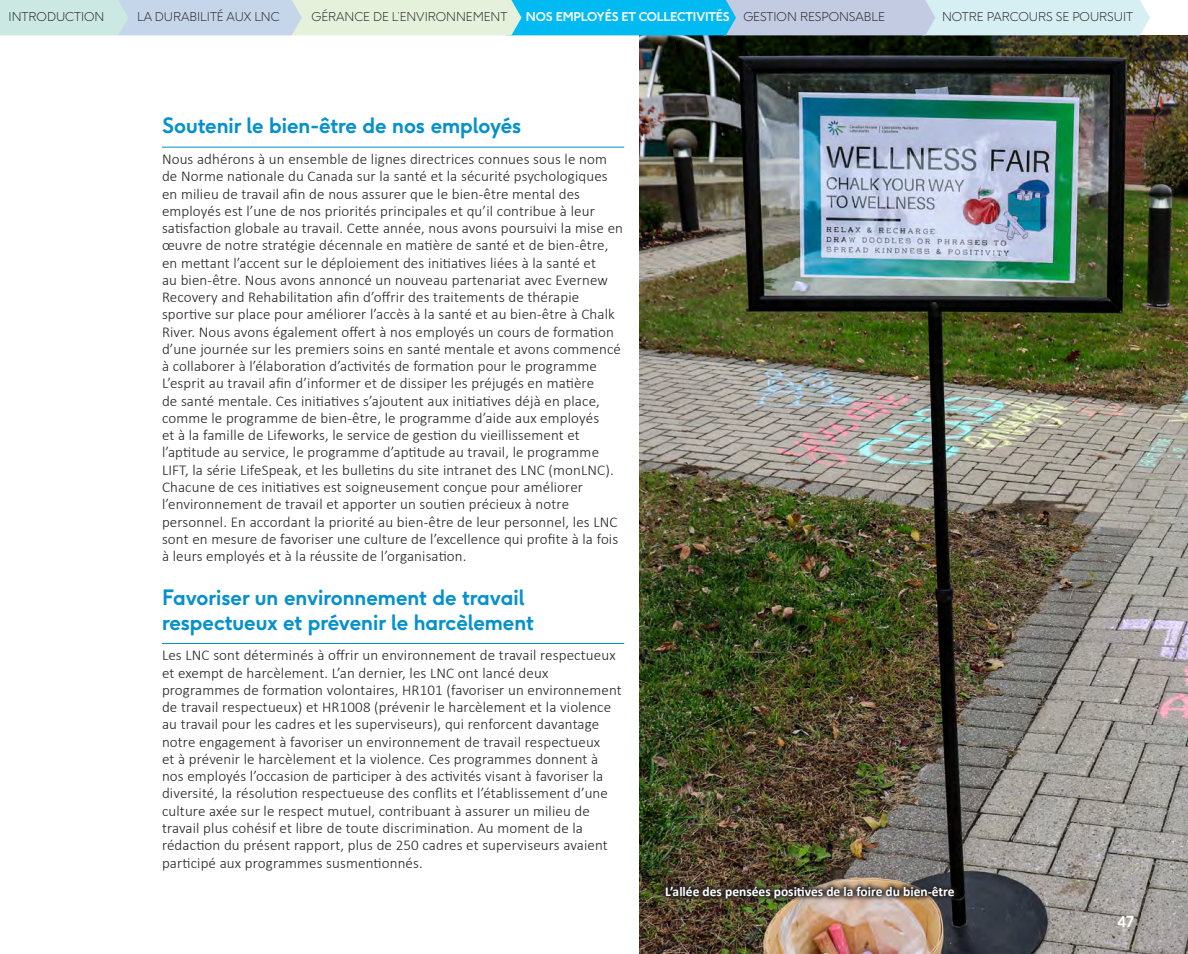
<style>
.page{position:relative;width:1188px;height:954px;background:#fff}
.page>*{position:absolute;margin:0;border:0;box-sizing:border-box;transform-origin:0 0}
.Heading_3{font:700 21px/24.2px "F37 Ginger Pro";color:#0591cc}
.t1{font:300 15px/17.2px "Calibri";letter-spacing:.01em;color:#231f20}
.t2{font:700 15px "F37 Ginger Pro";color:#fff}
.Footnotes{font:700 13.5px "Calibri";color:#fff}
.t3{font:300 12px "F37 Ginger Pro";color:#231f20}
.t4{font:700 12px "F37 Ginger Pro";letter-spacing:-.01em;color:#fff}
</style>
<div class="page">
<img style="left:639px;top:36px;width:549px;height:917px">
<hr style="left:162px;top:147px;width:462px;height:1px;background:#0591cc">
<hr style="left:162px;top:643px;width:462px;height:1px;background:#0591cc">
<img style="left:660px;top:880px;width:300px;height:23px">
<svg style="left:0;top:0;width:1150px;height:35px;background:#aadae8"></svg>
<p class="t3" style="left:9px;top:10px;width:97px">INTRODUCTION</p>
<p class="t3" style="left:137px;top:10px;width:144px">LA DURABILITÉ AUX LNC</p>
<p class="t3" style="left:311px;top:10px;width:197px">GÉRANCE DE L’ENVIRONNEMENT</p>
<p class="t4" style="left:526px;top:9px;width:205px">NOS EMPLOYÉS ET COLLECTIVITÉS</p>
<p class="t3" style="left:743px;top:10px;width:143px">GESTION RESPONSABLE</p>
<p class="t3" style="left:942px;top:10px;width:193px">NOTRE PARCOURS SE POURSUIT</p>
<p class="Heading_3" style="left:162px;top:113px;width:361px">Soutenir le bien-être de nos employés</p>
<p class="t1" style="left:162px;top:150px;width:463px">Nous adhérons à un ensemble de lignes directrices connues sous le nom de Norme nationale du Canada sur la santé et la sécurité psychologiques en milieu de travail afin de nous assurer que le bien-être mental des employés est l’une de nos priorités principales et qu’il contribue à leur satisfaction globale au travail. Cette année, nous avons poursuivi la mise en œuvre de notre stratégie décennale en matière de santé et de bien-être, en mettant l’accent sur le déploiement des initiatives liées à la santé et<br>au bien-être. Nous avons annoncé un nouveau partenariat avec Evernew Recovery and Rehabilitation afin d’offrir des traitements de thérapie sportive sur place pour améliorer l’accès à la santé et au bien-être à Chalk River. Nous avons également offert à nos employés un cours de formation d’une journée sur les premiers soins en santé mentale et avons commencé à collaborer à l’élaboration d’activités de formation pour le programme L’esprit au travail afin d’informer et de dissiper les préjugés en matière<br>de santé mentale. Ces initiatives s’ajoutent aux initiatives déjà en place, comme le programme de bien-être, le programme d’aide aux employés<br>et à la famille de Lifeworks, le service de gestion du vieillissement et l’aptitude au service, le programme d’aptitude au travail, le programme LIFT, la série LifeSpeak, et les bulletins du site intranet des LNC (monLNC).<br>Chacune de ces initiatives est soigneusement conçue pour améliorer l’environnement de travail et apporter un soutien précieux à notre personnel. En accordant la priorité au bien-être de leur personnel, les LNC sont en mesure de favoriser une culture de l’excellence qui profite à la fois à leurs employés et à la réussite de l’organisation.</p>
<p class="Heading_3" style="left:162px;top:585px;width:373px">Favoriser un environnement de travail respectueux et prévenir le harcèlement</p>
<p class="t1" style="left:162px;top:646px;width:461px">Les LNC sont déterminés à offrir un environnement de travail respectueux et exempt de harcèlement. L’an dernier, les LNC ont lancé deux programmes de formation volontaires, HR101 (favoriser un environnement de travail respectueux) et HR1008 (prévenir le harcèlement et la violence au travail pour les cadres et les superviseurs), qui renforcent davantage notre engagement à favoriser un environnement de travail respectueux<br>et à prévenir le harcèlement et la violence. Ces programmes donnent à nos employés l’occasion de participer à des activités visant à favoriser la diversité, la résolution respectueuse des conflits et l’établissement d’une culture axée sur le respect mutuel, contribuant à assurer un milieu de travail plus cohésif et libre de toute discrimination. Au moment de la rédaction du présent rapport, plus de 250 cadres et superviseurs avaient participé aux programmes susmentionnés.</p>
<p class="Footnotes" style="left:665px;top:881px;width:291px">L’allée des pensées positives de la foire du bien-être</p>
<p class="t2" style="left:1117px;top:911px;width:18px">47</p>
</div>
